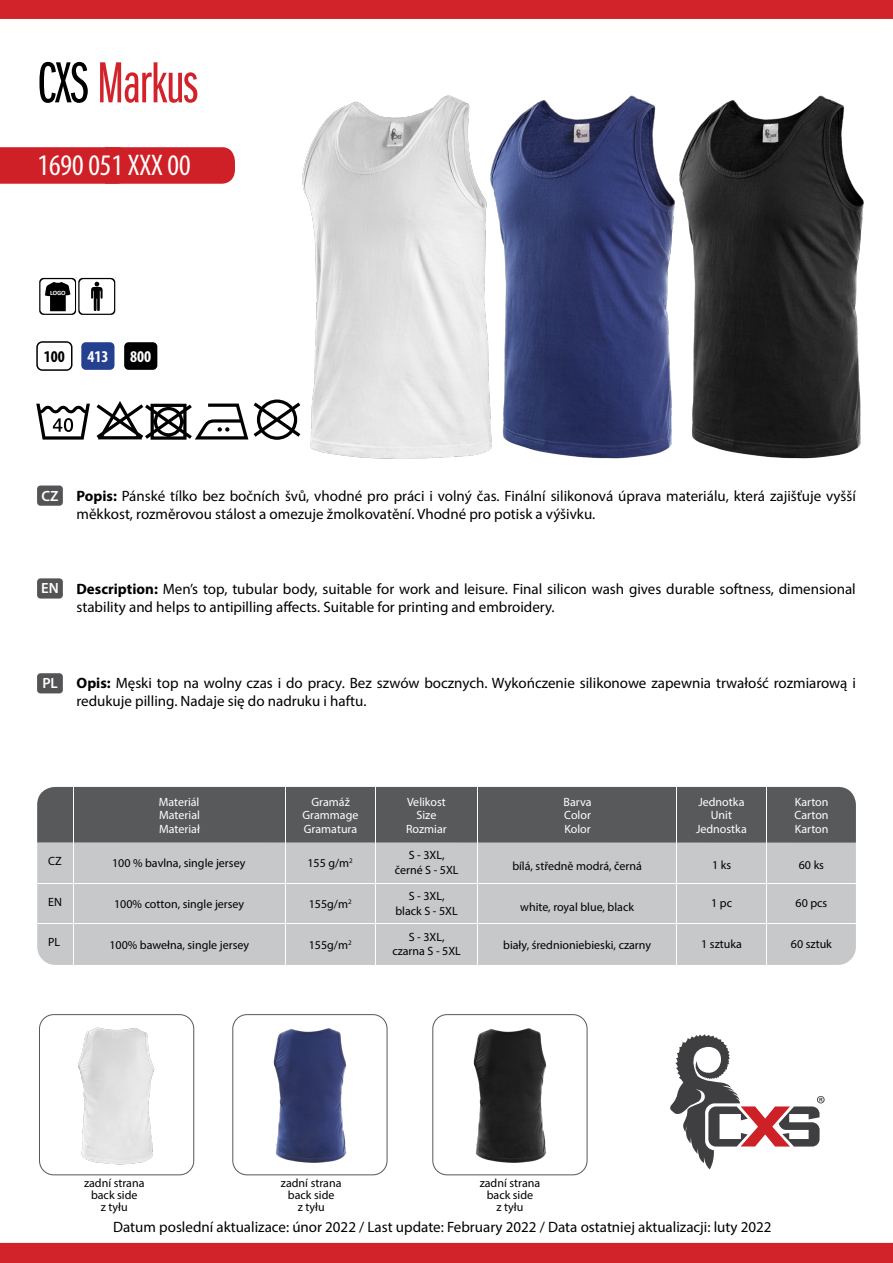
<style>
.page{position:relative;width:893px;height:1263px;background:#fff}
.page>*{position:absolute;margin:0;border:0;box-sizing:border-box;transform-origin:0 0}
.t1{font:60px "Franklin Got Itc DOT Boo Ext Com";letter-spacing:-.01em;color:#d2232a}
.t2{font:condensed 30px "Myriad Pro";color:#fff}
.t3{font:700 condensed 16.5px "Myriad Pro";color:#fff}
.t4{font:700 condensed 16.5px "Myriad Pro";color:#000}
.t5{font:15px/18px "Myriad Pro";color:#000}
.t6{font:600 14.85px "Myriad Pro";color:#fff}
.t7{font:12px/12px "Myriad Pro";color:#000;text-align:center}
.t8{font:12px/13.5px "Myriad Pro";color:#fff;text-align:center}
.t9{font:700 6.6px "Calibri";color:#fff}
.s1{color:#000}
.s2{font-weight:700}
</style>
<div class="page">
<div style="left:0;top:147px;width:235px;height:37px;background:#cf2027"></div>
<div style="left:36px;top:341px;width:36px;height:30px;border:2px solid #000;border-radius:5px"></div>
<div style="left:81px;top:342px;width:33px;height:28px;background:#25408f;border-radius:5px"></div>
<div style="left:124px;top:342px;width:33px;height:28px;background:#000;border-radius:5px"></div>
<svg style="left:97px;top:401px;width:147px;height:39px"></svg>
<svg style="left:36px;top:404px;width:54px;height:36px"></svg>
<img style="left:559px;top:106px;width:60px;height:353px">
<img style="left:244px;top:95px;width:315px;height:364px">
<img style="left:619px;top:95px;width:245px;height:364px">
<svg style="left:670px;top:1034px;width:155px;height:135px"></svg>
<div style="left:37px;top:485px;width:26px;height:21px;background:#545456;border-radius:3px"></div>
<div style="left:37px;top:578px;width:26px;height:21px;background:#545456;border-radius:3px"></div>
<div style="left:37px;top:673px;width:26px;height:20px;background:#545456;border-radius:3px"></div>
<div style="left:0;top:0;width:893px;height:19px;background:#d2232a"></div>
<div style="left:0;top:1243px;width:893px;height:20px;background:#d2232a"></div>
<svg style="left:39px;top:277px;width:77px;height:38px"></svg>
<img style="left:46px;top:1015px;width:141px;height:160px">
<div style="left:39px;top:1014px;width:155px;height:161px;border:1px solid #58595b;border-radius:14px"></div>
<img style="left:239px;top:1016px;width:142px;height:159px">
<div style="left:232px;top:1014px;width:156px;height:161px;border:1px solid #58595b;border-radius:14px"></div>
<img style="left:439px;top:1016px;width:142px;height:159px">
<div style="left:432px;top:1014px;width:156px;height:161px;border:1px solid #58595b;border-radius:14px"></div>
<div style="left:37px;top:787px;width:819px;height:178px;background:#c7c8ca;border-radius:18px"></div>
<div style="left:37px;top:787px;width:819px;height:55px;background:#58595b"></div>
<hr style="left:37px;top:923px;width:819px;height:1px;background:#fff">
<hr style="left:37px;top:883px;width:819px;height:1px;background:#fff">
<hr style="left:766px;top:787px;width:1px;height:178px;background:#fff">
<hr style="left:677px;top:787px;width:1px;height:178px;background:#fff">
<hr style="left:477px;top:787px;width:1px;height:178px;background:#fff">
<hr style="left:375px;top:787px;width:1px;height:178px;background:#fff">
<hr style="left:285px;top:787px;width:1px;height:178px;background:#fff">
<hr style="left:73px;top:787px;width:1px;height:178px;background:#fff">
<h1 class="t1" style="left:37px;top:51px;width:162px"><span class="s1">CXS</span> Markus</h1>
<h2 class="t2" style="left:38px;top:147px;width:155px">1690 051 XXX 00</h2>
<p class="t9" style="left:50px;top:289px;width:17px">LOGO</p>
<p class="t4" style="left:44px;top:346px;width:23px">100</p>
<p class="t3" style="left:87px;top:346px;width:23px">413</p>
<p class="t3" style="left:130px;top:346px;width:23px">800</p>
<p class="t6" style="left:42px;top:486px;width:19px">CZ</p>
<p class="t5" style="left:77px;top:486px;width:781px"><span class="s2">Popis:</span> Pánské tílko bez bočních švů, vhodné pro práci i volný čas. Finální silikonová úprava materiálu, která zajišťuje vyšší měkkost, rozměrovou stálost a omezuje žmolkovatění. Vhodné pro potisk a výšivku.</p>
<p class="t6" style="left:41px;top:579px;width:19px">EN</p>
<p class="t5" style="left:77px;top:579px;width:781px"><span class="s2">Description:</span> Men’s top, tubular body, suitable for work and leisure. Final silicon wash gives durable softness, dimensional stability and helps to antipilling affects. Suitable for printing and embroidery.</p>
<p class="t6" style="left:42px;top:674px;width:17px">PL</p>
<p class="t5" style="left:77px;top:674px;width:781px"><span class="s2">Opis:</span> Męski top na wolny czas i do pracy. Bez szwów bocznych. Wykończenie silikonowe zapewnia trwałość rozmiarową i redukuje pilling. Nadaje się do nadruku i haftu.</p>
<p class="t8" style="left:159px;top:795px;width:42px">Materiál</p>
<p class="t8" style="left:159px;top:808px;width:42px">Material</p>
<p class="t8" style="left:302px;top:795px;width:57px">Gramáž<br>Grammage</p>
<p class="t8" style="left:159px;top:822px;width:42px">Materiał</p>
<p class="t8" style="left:304px;top:822px;width:55px">Gramatura</p>
<p class="t8" style="left:407px;top:795px;width:40px">Velikost</p>
<p class="t8" style="left:406px;top:822px;width:42px">Rozmiar</p>
<p class="t8" style="left:417px;top:808px;width:21px">Size</p>
<p class="t8" style="left:563px;top:795px;width:30px">Barva</p>
<p class="t8" style="left:564px;top:822px;width:28px">Kolor</p>
<p class="t8" style="left:564px;top:808px;width:28px">Color</p>
<p class="t8" style="left:698px;top:795px;width:48px">Jednotka</p>
<p class="t8" style="left:696px;top:822px;width:52px">Jednostka</p>
<p class="t8" style="left:711px;top:808px;width:23px">Unit</p>
<p class="t8" style="left:795px;top:795px;width:35px">Karton</p>
<p class="t8" style="left:795px;top:822px;width:35px">Karton</p>
<p class="t8" style="left:795px;top:808px;width:36px">Carton</p>
<p class="t7" style="left:48px;top:855px;width:15px">CZ</p>
<p class="t7" style="left:112px;top:857px;width:135px">100 % bavlna, single jersey</p>
<p class="t7" style="left:48px;top:896px;width:15px">EN</p>
<p class="t7" style="left:114px;top:898px;width:132px">100% cotton, single jersey</p>
<p class="t7" style="left:48px;top:936px;width:14px">PL</p>
<p class="t7" style="left:109px;top:938px;width:141px">100% bawełna, single jersey</p>
<p class="t7" style="left:307px;top:857px;width:47px">155 g/m<sup>2</sup></p>
<p class="t7" style="left:309px;top:898px;width:44px">155g/m<sup>2</sup></p>
<p class="t7" style="left:309px;top:938px;width:44px">155g/m<sup>2</sup></p>
<p class="t7" style="left:395px;top:848px;width:65px;line-height:14.4px">S - 3XL, černé S - 5XL</p>
<p class="t7" style="left:395px;top:889px;width:64px;line-height:14.4px">S - 3XL, black S - 5XL</p>
<p class="t7" style="left:392px;top:929px;width:70px;line-height:14.4px">S - 3XL, czarna S - 5XL</p>
<p class="t7" style="left:512px;top:859px;width:131px">bílá, středně modrá, černá</p>
<p class="t7" style="left:520px;top:900px;width:115px">white, royal blue, black</p>
<p class="t7" style="left:503px;top:939px;width:149px">biały, średnioniebieski, czarny</p>
<p class="t7" style="left:712px;top:859px;width:21px">1 ks</p>
<p class="t7" style="left:799px;top:859px;width:27px">60 ks</p>
<p class="t7" style="left:711px;top:897px;width:22px">1 pc</p>
<p class="t7" style="left:795px;top:897px;width:33px">60 pcs</p>
<p class="t7" style="left:701px;top:938px;width:42px">1 sztuka</p>
<p class="t7" style="left:791px;top:938px;width:42px">60 sztuk</p>
<p class="t7" style="left:84px;top:1177px;width:62px">zadní strana back side<br>z tyłu</p>
<p class="t7" style="left:281px;top:1177px;width:62px">zadní strana back side<br>z tyłu</p>
<p class="t7" style="left:480px;top:1177px;width:62px">zadní strana back side<br>z tyłu</p>
<p class="t5" style="left:113px;top:1218px;width:660px">Datum poslední aktualizace: únor 2022 / Last update: February 2022 / Data ostatniej aktualizacji: luty 2022</p>
</div>
